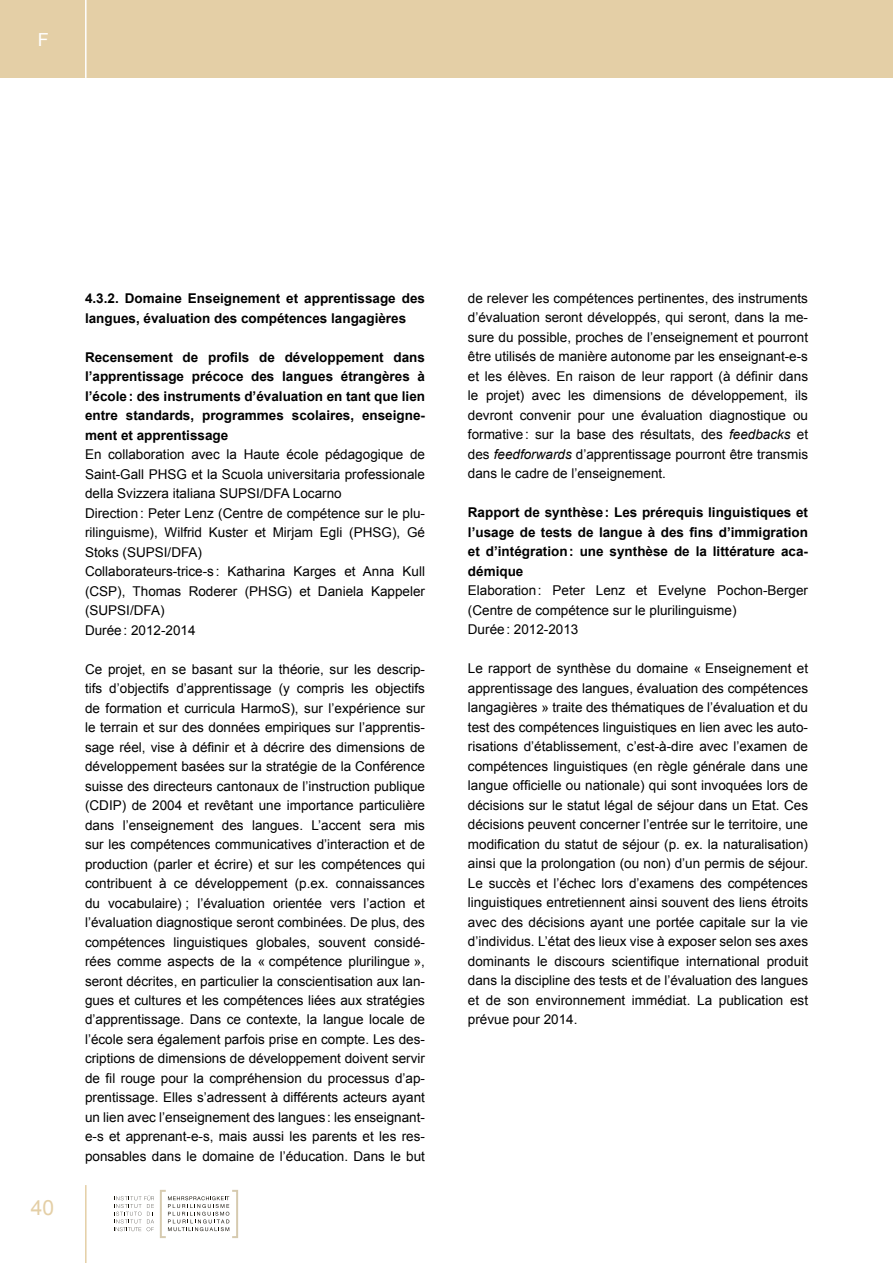
<style>
.page{position:relative;width:893px;height:1263px;background:#fff}
.page>*{position:absolute;margin:0;border:0;box-sizing:border-box;transform-origin:0 0}
.t1{font:21px "Arial";color:#e4cfa6}
.t2{font:18px "Arial";color:#fff}
.t3{font:13.5px/19.5px "Arial";color:#000;text-align:justify}
.t4{font:700 13.5px/19.5px "Arial";color:#000;text-align:justify}
.s1{font-style:italic}
</style>
<div class="page">
<div style="left:0;top:0;width:893px;height:78px;background:#e4cfa6"></div>
<hr style="left:85px;top:0;width:2px;height:78px;background:#fff">
<hr style="left:85px;top:1185px;width:2px;height:78px;background:#e4cfa6">
<svg style="left:114px;top:1195px;width:40px;height:36px"></svg>
<svg style="left:160px;top:1190px;width:78px;height:48px"></svg>
<h2 class="t2" style="left:38px;top:27px;width:12px">F</h2>
<h1 class="t1" style="left:31px;top:1194px;width:25px">40</h1>
<p class="t4" style="left:85px;top:289px;width:342px">4.3.2. Domaine Enseignement et apprentissage des langues, évaluation des compétences langagières</p>
<p class="t4" style="left:85px;top:347px;width:342px">Recensement de profils de développement dans l’apprentissage précoce des langues étrangères à l’école: des instruments d’évaluation en tant que lien entre standards, programmes scolaires, enseigne&shy;ment et apprentissage</p>
<p class="t3" style="left:85px;top:445px;width:342px;text-align:left">En collaboration avec la Haute école pédagogique de Saint-Gall PHSG et la Scuola universitaria professionale della Svizzera italiana SUPSI/DFA Locarno<br>Direction: Peter Lenz (Centre de compétence sur le plu&shy;rilinguisme), Wilfrid Kuster et Mirjam Egli (PHSG), Gé Stoks (SUPSI/DFA)<br>Collaborateurs-trice-s : Katharina Karges et Anna Kull (CSP), Thomas Roderer (PHSG) et Daniela Kappeler (SUPSI/DFA)<br>Durée: 2012-2014</p>
<p class="t3" style="left:85px;top:659px;width:342px">Ce projet, en se basant sur la théorie, sur les descrip&shy;tifs d’objectifs d’apprentissage (y compris les objectifs de formation et curricula HarmoS), sur l’expérience sur le terrain et sur des données empiriques sur l’apprentis&shy;sage réel, vise à définir et à décrire des dimensions de développement basées sur la stratégie de la Conférence suisse des directeurs cantonaux de l’instruction publique (CDIP) de 2004 et revêtant une importance particulière dans l’enseignement des langues. L’accent sera mis sur les compétences communicatives d’interaction et de production (parler et écrire) et sur les compétences qui contribuent à ce développement (p.ex. connaissances du vocabulaire) ; l’évaluation orientée vers l’action et l’évaluation diagnostique seront combinées. De plus, des compétences linguistiques globales, souvent considé&shy;rées comme aspects de la « compétence plurilingue », seront décrites, en particulier la conscientisation aux lan&shy;gues et cultures et les compétences liées aux stratégies d’apprentissage. Dans ce contexte, la langue locale de l’école sera également parfois prise en compte. Les des&shy;criptions de dimensions de développement doivent servir de fil rouge pour la compréhension du processus d’ap&shy;prentissage. Elles s’adressent à différents acteurs ayant un lien avec l’enseignement des langues : les enseignant&shy;e-s et apprenant-e-s, mais aussi les parents et les res&shy;ponsables dans le domaine de l’éducation. Dans le but</p>
<p class="t3" style="left:468px;top:288px;width:342px">de relever les compétences pertinentes, des instruments d’évaluation seront développés, qui seront, dans la me&shy;sure du possible, proches de l’enseignement et pourront être utilisés de manière autonome par les enseignant-e-s et les élèves. En raison de leur rapport (à définir dans le projet) avec les dimensions de développement, ils devront convenir pour une évaluation diagnostique ou formative: sur la base des résultats, des <span class="s1">feedbacks</span> et des <span class="s1">feedforwards</span> d’apprentissage pourront être transmis dans le cadre de l’enseignement.</p>
<p class="t4" style="left:468px;top:503px;width:342px">Rapport de synthèse: Les prérequis linguistiques et l’usage de tests de langue à des fins d’immigration et d’intégration: une synthèse de la littérature aca&shy;démique</p>
<p class="t3" style="left:468px;top:581px;width:342px;text-align:left">Elaboration: Peter Lenz et Evelyne Pochon-Berger (Centre de compétence sur le plurilinguisme)<br>Durée: 2012-2013</p>
<p class="t3" style="left:468px;top:659px;width:342px">Le rapport de synthèse du domaine « Enseignement et apprentissage des langues, évaluation des compétences langagières » traite des thématiques de l’évaluation et du test des compétences linguistiques en lien avec les auto&shy;risations d’établissement, c’est-à-dire avec l’examen de compétences linguistiques (en règle générale dans une langue officielle ou nationale) qui sont invoquées lors de décisions sur le statut légal de séjour dans un Etat. Ces décisions peuvent concerner l’entrée sur le territoire, une modification du statut de séjour (p. ex. la naturalisation) ainsi que la prolongation (ou non) d’un permis de séjour.<br>Le succès et l’échec lors d’examens des compétences linguistiques entretiennent ainsi souvent des liens étroits avec des décisions ayant une portée capitale sur la vie d’individus. L’état des lieux vise à exposer selon ses axes dominants le discours scientifique international produit dans la discipline des tests et de l’évaluation des langues et de son environnement immédiat. La publication est prévue pour 2014.</p>
</div>
